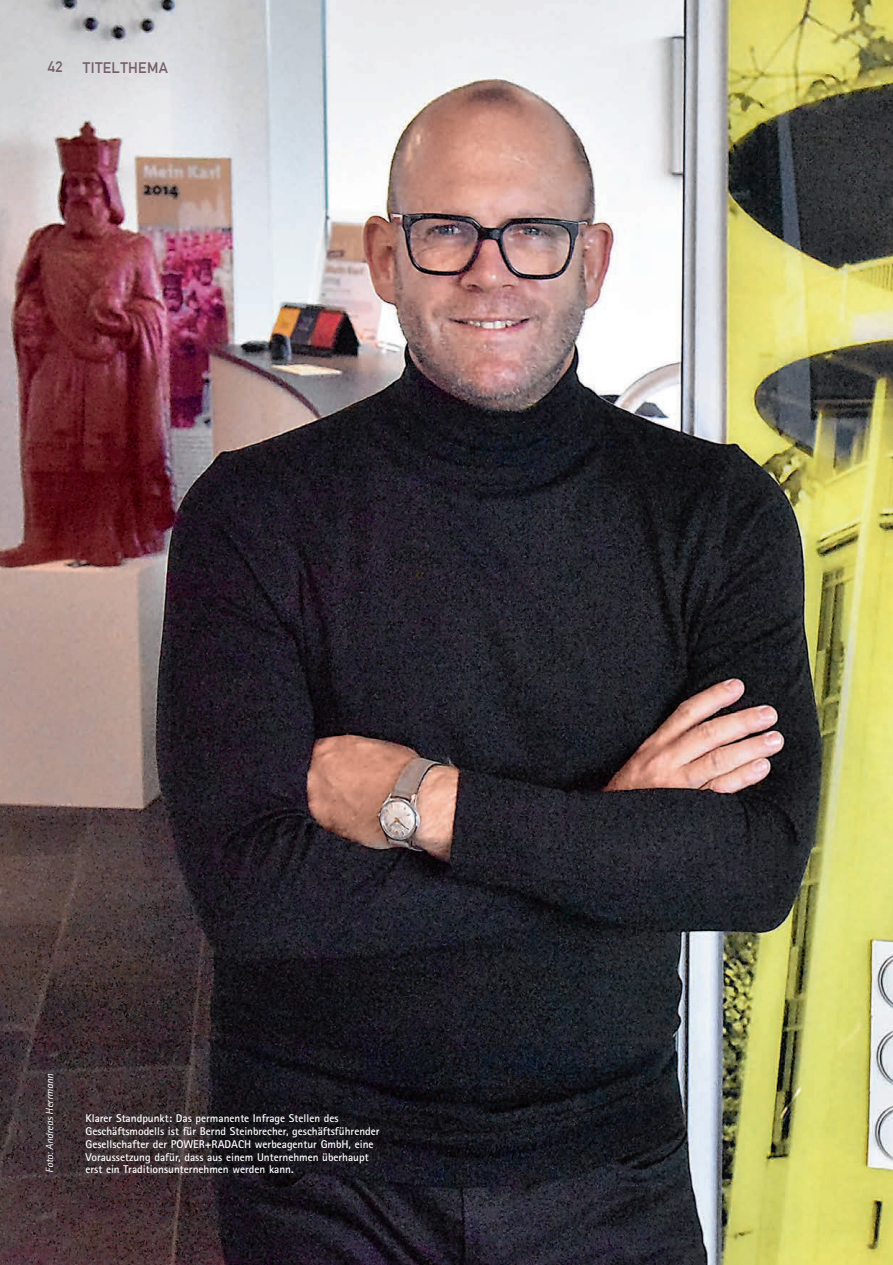
<style>
.page{position:relative;width:893px;height:1265px;background:#fff}
.page>*{position:absolute;margin:0;border:0;box-sizing:border-box;transform-origin:0 0}
.t1{font:15px "DIN1451 Com Mittelschrift";letter-spacing:.025em;color:#75606a}
.t2{font:700 11.25px/12.8px "Rotis Sans Serif Std";color:#fff}
.t3{font:italic 10.5px "Rotis Sans Serif Std";color:#fff}
</style>
<div class="page">
<img style="left:0;top:0;width:892px;height:1265px">
<p class="t1" style="left:48px;top:58px;width:16px">42</p>
<p class="t1" style="left:83px;top:59px;width:87px">TITELTHEMA</p>
<p class="t3" style="left:43px;top:1172px;width:100px;rotate:-90deg">Foto: Andreas Herrmann</p>
<p class="t2" style="left:85px;top:1112px;width:295px">Klarer Standpunkt: Das permanente Infrage Stellen des Geschäftsmodells ist für Bernd Steinbrecher, geschäftsführender Gesellschafter der POWER+RADACH werbeagentur GmbH, eine Voraussetzung dafür, dass aus einem Unternehmen überhaupt erst ein Traditionsunternehmen werden kann.</p>
</div>
